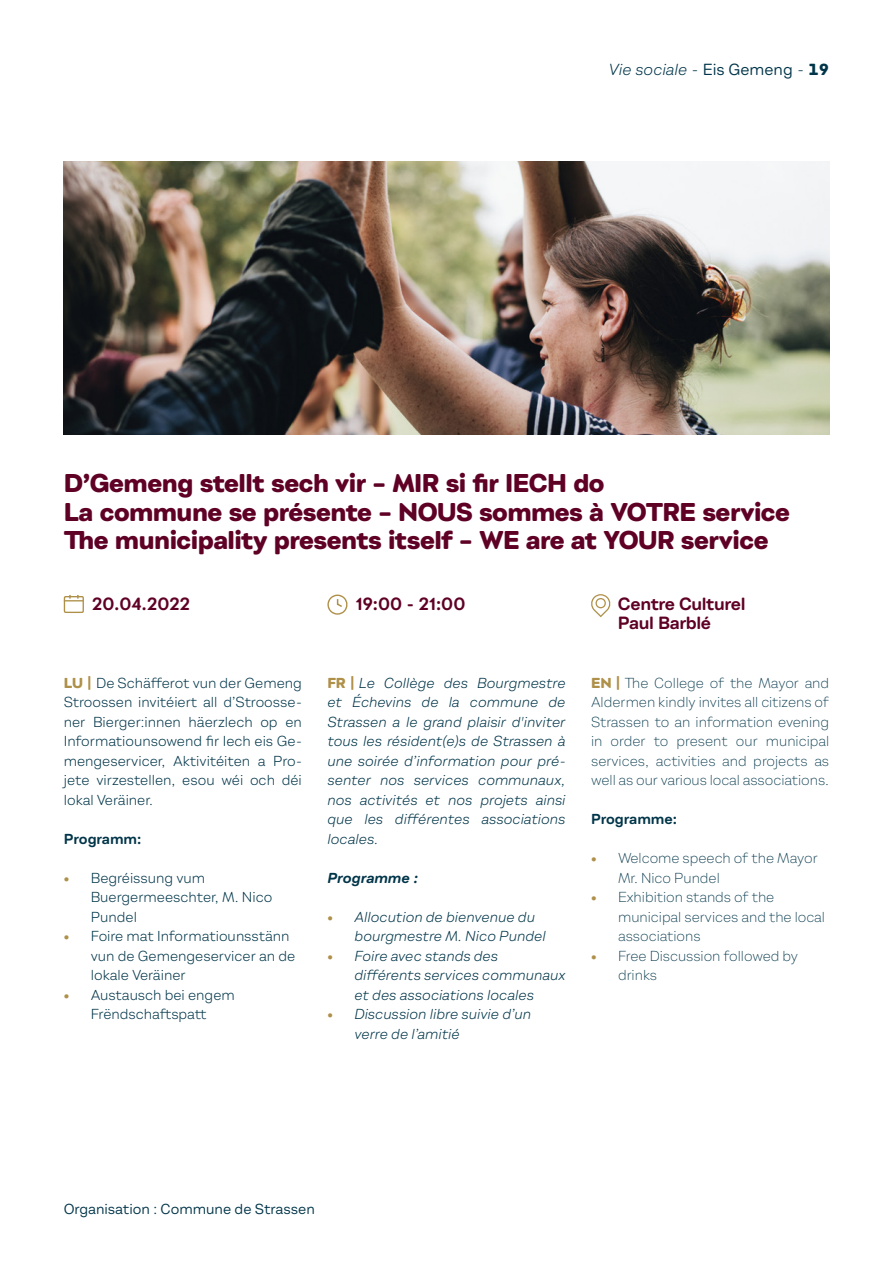
<style>
.page{position:relative;width:893px;height:1263px;background:#fff}
.page>*{position:absolute;margin:0;border:0;box-sizing:border-box;transform-origin:0 0}
.t1{font:800 24px/28.8px "Montreux GS";letter-spacing:-.02em;color:#5f0025}
.t2{font:700 16.5px/19.5px "Montreux GS";letter-spacing:-.03em;color:#5f0025}
.t3{font:italic 15px "Montreux GS";color:#003549}
.t4{font:italic 13.5px/19.5px "Montreux GS";color:#003549}
.t5{font:13.5px/19.5px "Montreux GS";color:#003549}
.t6{font:300 13.5px/19.5px "Montreux GS";color:#003549}
.t7{font:13.5px "Montreux GS";letter-spacing:-.005em;color:#003549}
.t8{font:700 13.5px "Montreux GS";letter-spacing:-.01em;color:#003549}
.t9{font:italic 700 13.5px "Montreux GS";letter-spacing:-.01em;color:#003549}
.s1{font-style:normal}
.s2{font-weight:800;font-style:normal}
.s3{font-weight:800;color:#af9049}
.s4{font-weight:800;font-style:normal;color:#af9049}
</style>
<div class="page">
<img style="left:64px;top:161px;width:765px;height:273px">
<svg style="left:591px;top:594px;width:20px;height:23px"></svg>
<div style="left:64px;top:596px;width:20px;height:17px;border:1px solid #af9049"></div>
<svg style="left:64px;top:595px;width:19px;height:6px"></svg>
<svg style="left:327px;top:595px;width:21px;height:20px"></svg>
<p class="t3" style="left:609px;top:61px;width:222px">Vie sociale <span class="s1">-</span> <span class="s1">Eis Gemeng</span> <span class="s1">-</span> <span class="s2">19</span></p>
<h1 class="t1" style="left:64px;top:469px;width:728px">D’Gemeng stellt sech vir – MIR si fir IECH do<br>La commune se présente – NOUS sommes à VOTRE service<br>The municipality presents itself – WE are at YOUR service</h1>
<p class="t2" style="left:92px;top:594px;width:100px">20.04.2022</p>
<p class="t2" style="left:356px;top:594px;width:111px">19:00 - 21:00</p>
<p class="t5" style="left:64px;top:673px;width:240px;text-align:justify"><span class="s3">LU |</span> De Schäfferot vun der Gemeng Stroossen invitéiert all d’Stroosse&shy;ner Bierger:innen häerzlech op en Informatiounsowend fir Iech eis Ge&shy;mengeservicer, Aktivitéiten a Pro&shy;jete virzestellen, esou wéi och déi lokal Veräiner.</p>
<p class="t8" style="left:64px;top:830px;width:79px">Programm:</p>
<p class="t5" style="left:91px;top:868px;width:183px;text-indent:-27px"><span class="s3">•</span> Begréissung vum<br>Buergermeeschter, M. Nico<br>Pundel</p>
<p class="t5" style="left:91px;top:926px;width:206px;text-indent:-27px"><span class="s3">•</span> Foire mat Informatiounsstänn vun de Gemengeservicer an de lokale Veräiner</p>
<p class="t5" style="left:64px;top:985px;width:173px;text-align:center"><span class="s3">•</span> Austausch bei engem<br>Frëndschaftspatt</p>
<p class="t4" style="left:327px;top:673px;width:240px;text-align:justify"><span class="s4">FR |</span> Le Collège des Bourgmestre et Échevins de la commune de Strassen a le grand plaisir d'inviter tous les résident(e)s de Strassen à une soirée d’information pour pré&shy;senter nos services communaux, nos activités et nos projets ainsi que les différentes associations locales.</p>
<p class="t9" style="left:327px;top:869px;width:92px">Programme :</p>
<p class="t4" style="left:354px;top:907px;width:193px;text-indent:-27px"><span class="s4">•</span> Allocution de bienvenue du bourgmestre M. Nico Pundel</p>
<p class="t4" style="left:354px;top:946px;width:213px;text-indent:-27px"><span class="s4">•</span> Foire avec stands des différents services communaux et des associations locales</p>
<p class="t4" style="left:354px;top:1004px;width:178px;text-indent:-27px"><span class="s4">•</span> Discussion libre suivie d’un verre de l’amitié</p>
<p class="t2" style="left:618px;top:594px;width:129px">Centre Culturel<br>Paul Barblé</p>
<p class="t6" style="left:591px;top:673px;width:240px;text-align:justify"><span class="s3">EN |</span> The College of the Mayor and Aldermen kindly invites all citizens of Strassen to an information evening in order to present our municipal services, activities and projects as well as our various local associations.</p>
<p class="t8" style="left:591px;top:810px;width:87px">Programme:</p>
<p class="t6" style="left:618px;top:848px;width:201px;text-indent:-27px"><span class="s3">•</span> Welcome speech of the Mayor<br>Mr. Nico Pundel</p>
<p class="t6" style="left:618px;top:887px;width:208px;text-indent:-27px"><span class="s3">•</span> Exhibition stands of the municipal services and the local associations</p>
<p class="t6" style="left:618px;top:946px;width:182px;text-indent:-27px"><span class="s3">•</span> Free Discussion followed by drinks</p>
<p class="t7" style="left:64px;top:1201px;width:253px">Organisation : Commune de Strassen</p>
</div>
